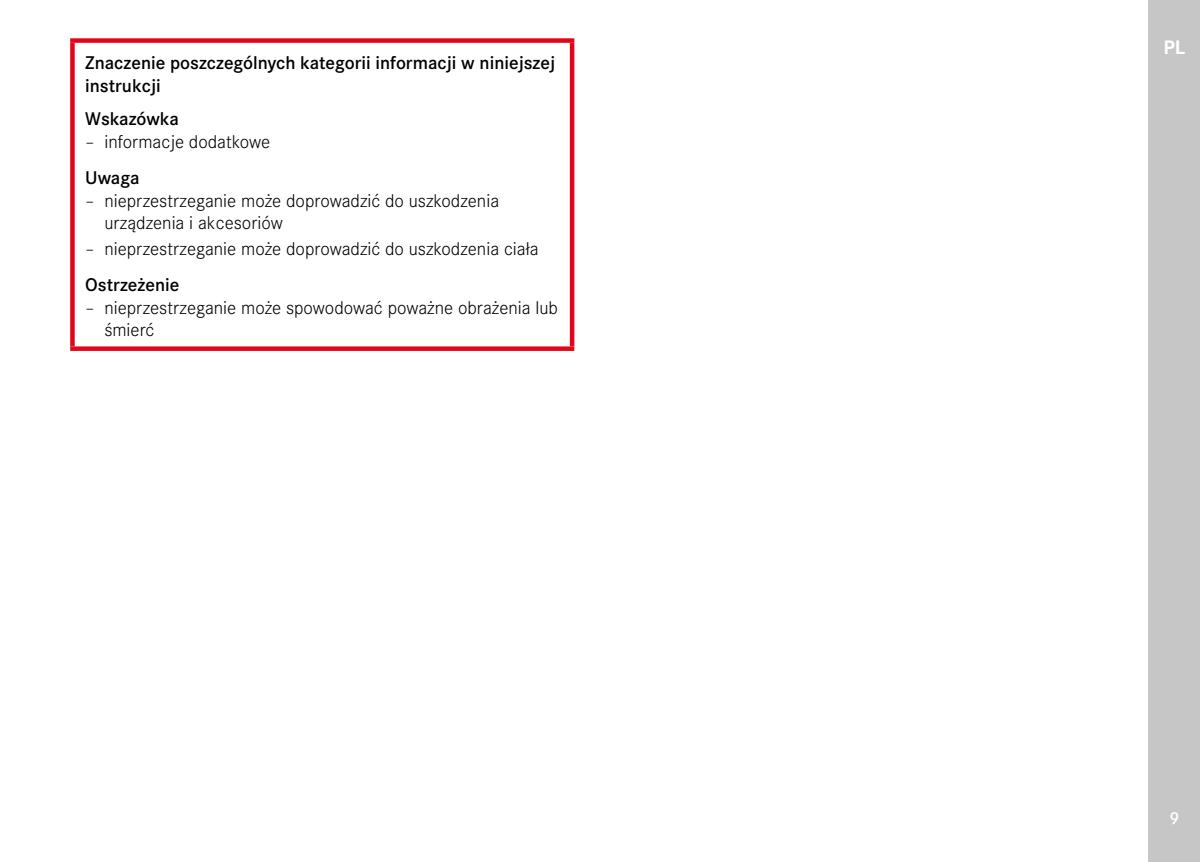
<style>
.page{position:relative;width:1200px;height:862px;background:#fff}
.page>*{position:absolute;margin:0;border:0;box-sizing:border-box;transform-origin:0 0}
.t1{font:700 20.25px "Corporate S";color:#fff}
.t2{font:300 19.12px/22.3px "Corporate S";color:#000}
.Heading____Note_Head{font:600 19.12px/23.6px "Corporate S";color:#000}
.t3{font:600 18px "Corporate S";color:#fff}
</style>
<div class="page">
<div style="left:1148px;top:0;width:51px;height:861px;background:#c6c6c6"></div>
<div style="left:70px;top:38px;width:504px;height:5px;background:#e3051b"></div>
<div style="left:70px;top:43px;width:5px;height:303px;background:#e3051b"></div>
<div style="left:569px;top:43px;width:5px;height:303px;background:#e3051b"></div>
<div style="left:70px;top:346px;width:504px;height:5px;background:#e3051b"></div>
<p class="Heading____Note_Head" style="left:85px;top:49px;width:471px">Znaczenie poszczególnych kategorii informacji w niniejszej instrukcji</p>
<p class="Heading____Note_Head" style="left:85px;top:106px;width:95px">Wskazówka</p>
<p class="t2" style="left:85px;top:129px;width:186px">– informacje dodatkowe</p>
<p class="Heading____Note_Head" style="left:85px;top:165px;width:56px">Uwaga</p>
<p class="t2" style="left:104px;top:188px;width:396px;text-indent:-19px">– nieprzestrzeganie może doprowadzić do uszkodzenia urządzenia i akcesoriów</p>
<p class="t2" style="left:85px;top:236px;width:455px">– nieprzestrzeganie może doprowadzić do uszkodzenia ciała</p>
<p class="Heading____Note_Head" style="left:85px;top:271px;width:96px">Ostrzeżenie</p>
<p class="t2" style="left:104px;top:295px;width:455px;text-indent:-19px">– nieprzestrzeganie może spowodować poważne obrażenia lub śmierć</p>
<p class="t1" style="left:1162px;top:32px;width:23px">PL</p>
<p class="t3" style="left:1168px;top:803px;width:11px">9</p>
</div>
